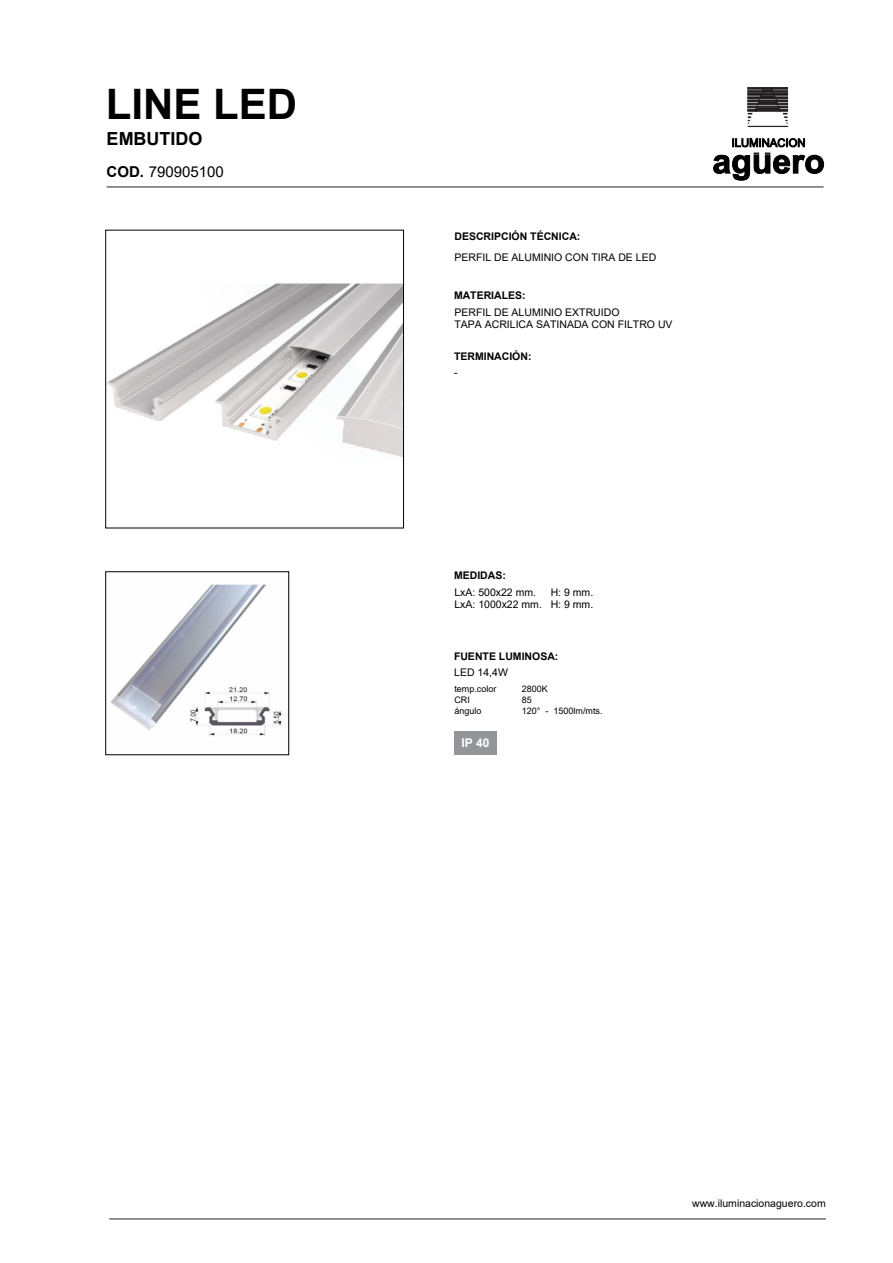
<style>
.page{position:relative;width:893px;height:1263px;background:#fff}
.page>*{position:absolute;margin:0;border:0;box-sizing:border-box;transform-origin:0 0}
.t1{font:700 42px "Arial";color:#000}
.t2{font:700 18px "Arial";color:#000}
.t3{font:15px "Arial";color:#000}
.t4{font:700 12px "Arial";color:#fff}
.t5{font:10.5px/12.6px "Arial";color:#000}
.t6{font:700 10.5px "Arial";color:#000}
.t7{font:9px/10.8px "Arial";color:#000}
.s1{font-weight:700}
</style>
<div class="page">
<hr style="left:109px;top:1219px;width:717px;height:1px;background:#231f20">
<div style="left:454px;top:731px;width:43px;height:24px;background:#939598"></div>
<hr style="left:107px;top:187px;width:717px;height:1px;background:#231f20">
<hr style="left:748px;top:126px;width:39px;height:1px;background:#231f20">
<svg style="left:748px;top:88px;width:39px;height:36px"></svg>
<svg style="left:733px;top:139px;width:72px;height:8px"></svg>
<svg style="left:714px;top:153px;width:110px;height:27px"></svg>
<img style="left:107px;top:283px;width:295px;height:174px">
<div style="left:105px;top:230px;width:299px;height:298px;border:1px solid #000"></div>
<img style="left:110px;top:584px;width:172px;height:153px">
<div style="left:106px;top:571px;width:183px;height:184px;border:1px solid #000"></div>
<h1 class="t1" style="left:106px;top:74px;width:193px">LINE LED</h1>
<h2 class="t2" style="left:107px;top:126px;width:97px">EMBUTIDO</h2>
<h3 class="t3" style="left:107px;top:162px;width:119px"><span class="s1">COD.</span> 790905100</h3>
<p class="t6" style="left:454px;top:229px;width:127px">DESCRIPCIÓN TÉCNICA:</p>
<p class="t5" style="left:454px;top:251px;width:203px">PERFIL DE ALUMINIO CON TIRA DE LED</p>
<p class="t6" style="left:454px;top:288px;width:73px">MATERIALES:</p>
<p class="t5" style="left:454px;top:306px;width:220px">PERFIL DE ALUMINIO EXTRUIDO<br>TAPA ACRILICA SATINADA CON FILTRO UV</p>
<p class="t6" style="left:454px;top:349px;width:79px">TERMINACIÓN:</p>
<p class="t5" style="left:454px;top:366px;width:5px">-</p>
<p class="t6" style="left:454px;top:568px;width:53px">MEDIDAS:</p>
<p class="t5" style="left:454px;top:586px;width:83px">LxA: 500x22 mm.</p>
<p class="t5" style="left:454px;top:586px;width:140px;text-align:right">H: 9 mm.<br>LxA: 1000x22 mm. H: 9 mm.</p>
<p class="t6" style="left:454px;top:648px;width:106px">FUENTE LUMINOSA:</p>
<p class="t5" style="left:454px;top:666px;width:55px">LED 14,4W</p>
<p class="t7" style="left:454px;top:684px;width:44px">temp.color<br>CRI ángulo</p>
<p class="t4" style="left:461px;top:734px;width:30px">IP 40</p>
<p class="t7" style="left:522px;top:684px;width:82px">2800K<br>85<br>120° - 1500lm/mts.</p>
<p class="t5" style="left:692px;top:1197px;width:135px">www.iluminacionaguero.com</p>
</div>
